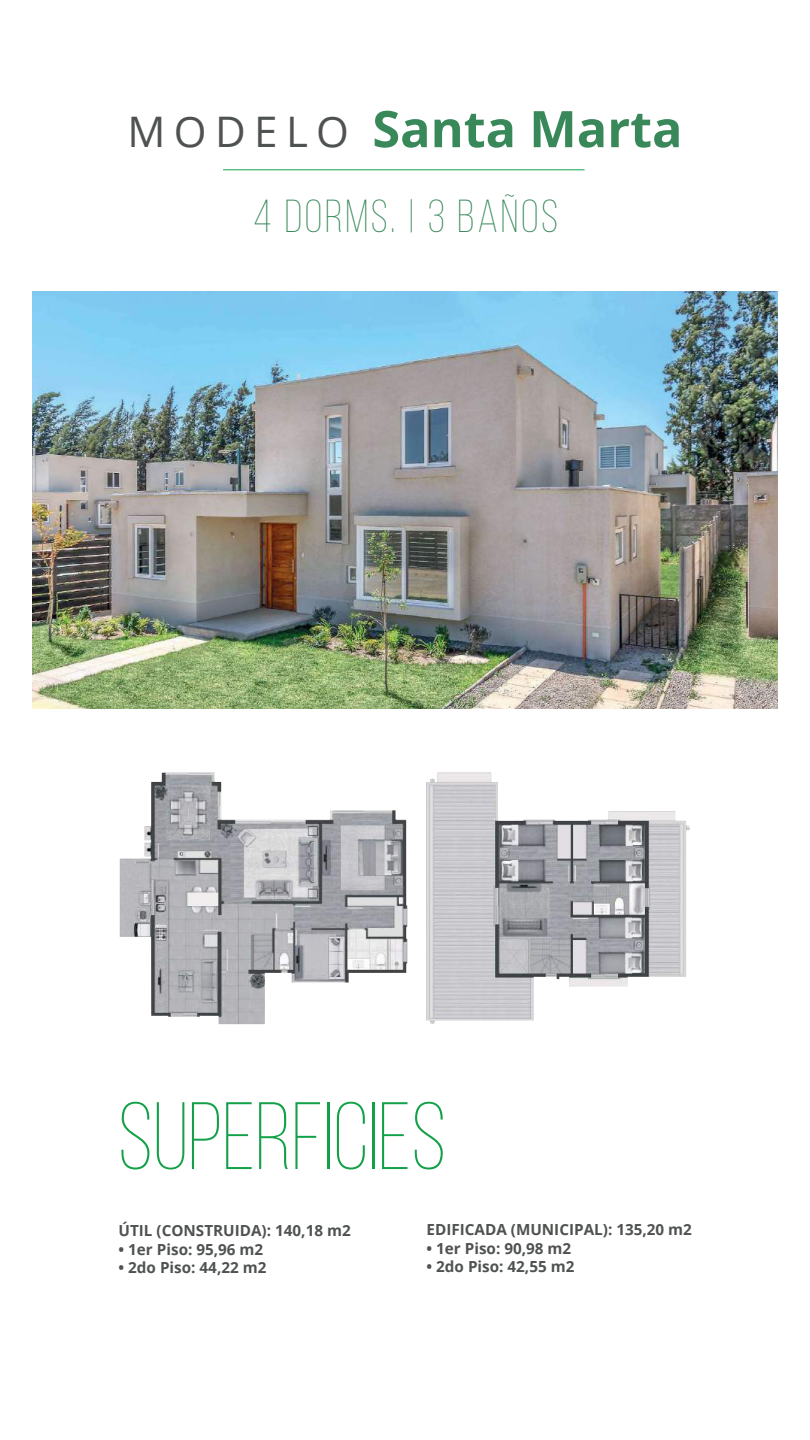
<style>
.page{position:relative;width:810px;height:1440px;background:#fff}
.page>*{position:absolute;margin:0;border:0;box-sizing:border-box;transform-origin:0 0}
.t1{font:300 95.47px "Bebas Neue";color:#12a148}
.t2{font:700 50.47px "Open Sans";color:#38885a}
.t3{font:300 46.2px "Bebas Neue";letter-spacing:.06em;color:#38885a}
.t4{font:700 15.23px "Open Sans";color:#4f5350}
.s1{font-weight:400;font-size:42.15px;color:#4f5350}
</style>
<div class="page">
<img style="left:32px;top:292px;width:746px;height:416px">
<hr style="left:223px;top:169px;width:362px;height:1px;background:#12a148">
<img style="left:120px;top:772px;width:287px;height:252px">
<img style="left:426px;top:772px;width:264px;height:252px">
<h2 class="t2" style="left:127px;top:93px;width:557px"><span class="s1">M O D E L O</span> Santa Marta</h2>
<h3 class="t3" style="left:253px;top:192px;width:307px">4 DORMS. | 3 BAÑOS</h3>
<h1 class="t1" style="left:118px;top:1086px;width:330px">SUPERFICIES</h1>
<p class="t4" style="left:119px;top:1220px;width:234px">ÚTIL (CONSTRUIDA): 140,18 m2</p>
<p class="t4" style="left:119px;top:1238px;width:146px">• 1er Piso: 95,96 m2</p>
<p class="t4" style="left:119px;top:1257px;width:149px">• 2do Piso: 44,22 m2</p>
<p class="t4" style="left:427px;top:1219px;width:267px">EDIFICADA (MUNICIPAL): 135,20 m2</p>
<p class="t4" style="left:427px;top:1237px;width:146px">• 1er Piso: 90,98 m2</p>
<p class="t4" style="left:427px;top:1256px;width:149px">• 2do Piso: 42,55 m2</p>
</div>
